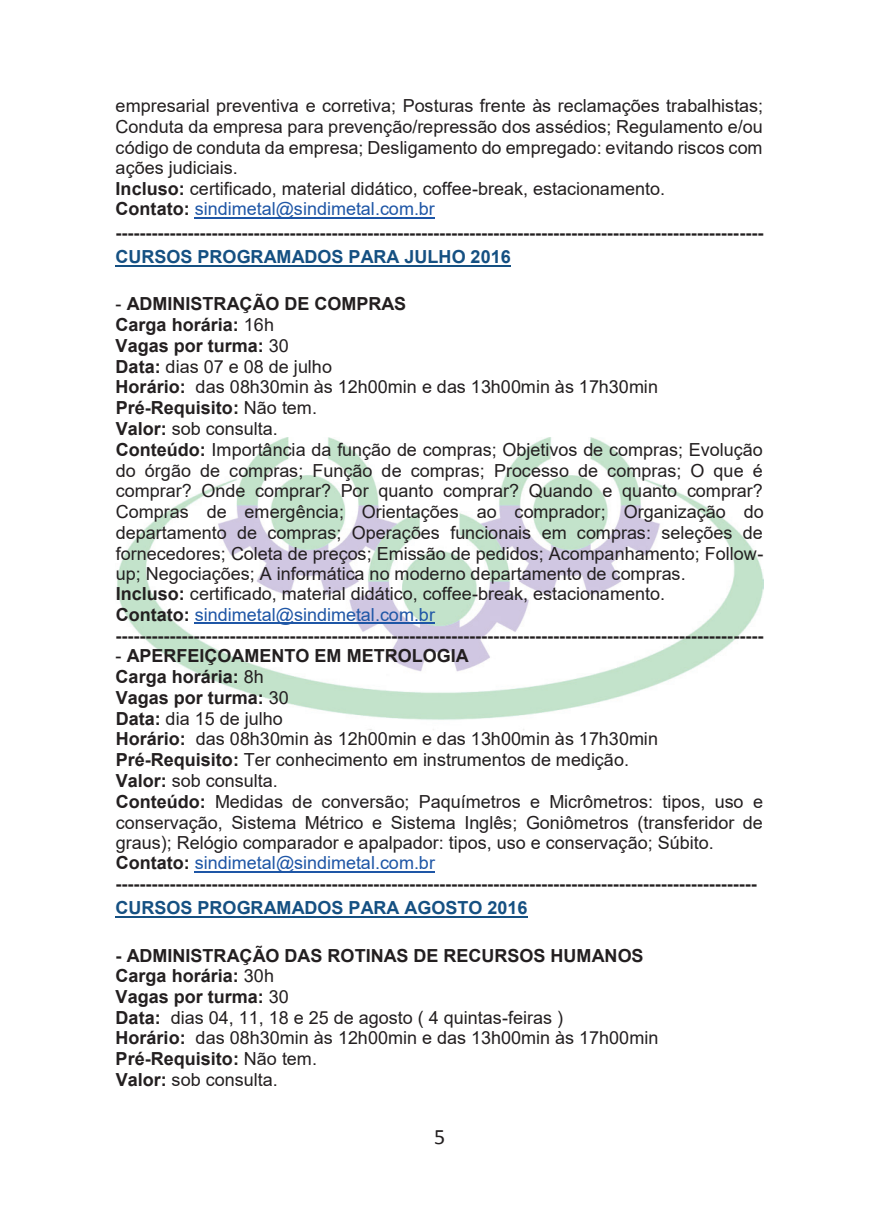
<style>
.page{position:relative;width:879px;height:1219px;background:#fff}
.page>*{position:absolute;margin:0;border:0;box-sizing:border-box;transform-origin:0 0}
.t1{font:22px "Calibri";color:#231f20}
.t2{font:18px/20.8px "Arial";letter-spacing:.005em;color:#231f20}
.t3{font:700 18px "Arial";color:#231f20}
.t4{font:700 18px "Arial";color:#155082}
.s1{font-weight:700}
.s2{color:#1e56a6}
</style>
<div class="page">
<img style="left:117px;top:437px;width:646px;height:293px">
<hr style="left:195px;top:217px;width:240px;height:1px;background:#1e56a6">
<hr style="left:116px;top:265px;width:395px;height:2px;background:#155082">
<hr style="left:195px;top:623px;width:240px;height:1px;background:#1e56a6">
<hr style="left:195px;top:871px;width:240px;height:1px;background:#1e56a6">
<hr style="left:116px;top:916px;width:412px;height:2px;background:#155082">
<p class="t2" style="left:116px;top:95px;width:649px">empresarial preventiva e corretiva; Posturas frente às reclamações trabalhistas; Conduta da empresa para prevenção/repressão dos assédios; Regulamento e/ou código de conduta da empresa; Desligamento do empregado: evitando riscos com ações judiciais.<br><span class="s1">Incluso:</span> certificado, material didático, coffee-break, estacionamento.<br><span class="s1">Contato:</span> <span class="s2">sindimetal@sindimetal.com.br</span></p>
<p class="t3" style="left:116px;top:220px;width:649px">------------------------------------------------------------------------------------------------------------</p>
<p class="t4" style="left:116px;top:244px;width:397px">CURSOS PROGRAMADOS PARA JULHO 2016</p>
<p class="t2" style="left:116px;top:294px;width:649px">- <span class="s1">ADMINISTRAÇÃO DE COMPRAS<br>Carga horária:</span> 16h<br><span class="s1">Vagas por turma:</span> 30<br><span class="s1">Data:</span> dias 07 e 08 de julho<br><span class="s1">Horário:</span> das 08h30min às 12h00min e das 13h00min às 17h30min <span class="s1">Pré-Requisito:</span> Não tem.<br><span class="s1">Valor:</span> sob consulta.<br><span class="s1">Conteúdo:</span> Importância da função de compras; Objetivos de compras; Evolução do órgão de compras; Função de compras; Processo de compras; O que é comprar? Onde comprar? Por quanto comprar? Quando e quanto comprar?<br>Compras de emergência; Orientações ao comprador; Organização do departamento de compras; Operações funcionais em compras: seleções de fornecedores; Coleta de preços; Emissão de pedidos; Acompanhamento; Follow&shy;up; Negociações; A informática no moderno departamento de compras.<br><span class="s1">Incluso:</span> certificado, material didático, coffee-break, estacionamento.<br><span class="s1">Contato:</span> <span class="s2">sindimetal@sindimetal.com.br </span><span class="s1">------------------------------------------------------------------------------------------------------------</span></p>
<p class="t2" style="left:116px;top:646px;width:649px">- <span class="s1">APERFEIÇOAMENTO EM METROLOGIA<br>Carga horária:</span> 8h<br><span class="s1">Vagas por turma:</span> 30<br><span class="s1">Data:</span> dia 15 de julho<br><span class="s1">Horário:</span> das 08h30min às 12h00min e das 13h00min às 17h30min <span class="s1">Pré-Requisito:</span> Ter conhecimento em instrumentos de medição.<br><span class="s1">Valor:</span> sob consulta.<br><span class="s1">Conteúdo:</span> Medidas de conversão; Paquímetros e Micrômetros: tipos, uso e conservação, Sistema Métrico e Sistema Inglês; Goniômetros (transferidor de graus); Relógio comparador e apalpador: tipos, uso e conservação; Súbito.<br><span class="s1">Contato:</span> <span class="s2">sindimetal@sindimetal.com.br </span><span class="s1">-----------------------------------------------------------------------------------------------------------</span></p>
<p class="t4" style="left:116px;top:895px;width:413px">CURSOS PROGRAMADOS PARA AGOSTO 2016</p>
<p class="t2" style="left:116px;top:945px;width:544px"><span class="s1">- ADMINISTRAÇÃO DAS ROTINAS DE RECURSOS HUMANOS Carga horária:</span> 30h<br><span class="s1">Vagas por turma:</span> 30<br><span class="s1">Data:</span> dias 04, 11, 18 e 25 de agosto ( 4 quintas-feiras )<br><span class="s1">Horário:</span> das 08h30min às 12h00min e das 13h00min às 17h00min <span class="s1">Pré-Requisito:</span> Não tem.<br><span class="s1">Valor:</span> sob consulta.</p>
<p class="t1" style="left:434px;top:1122px;width:13px">5</p>
</div>
